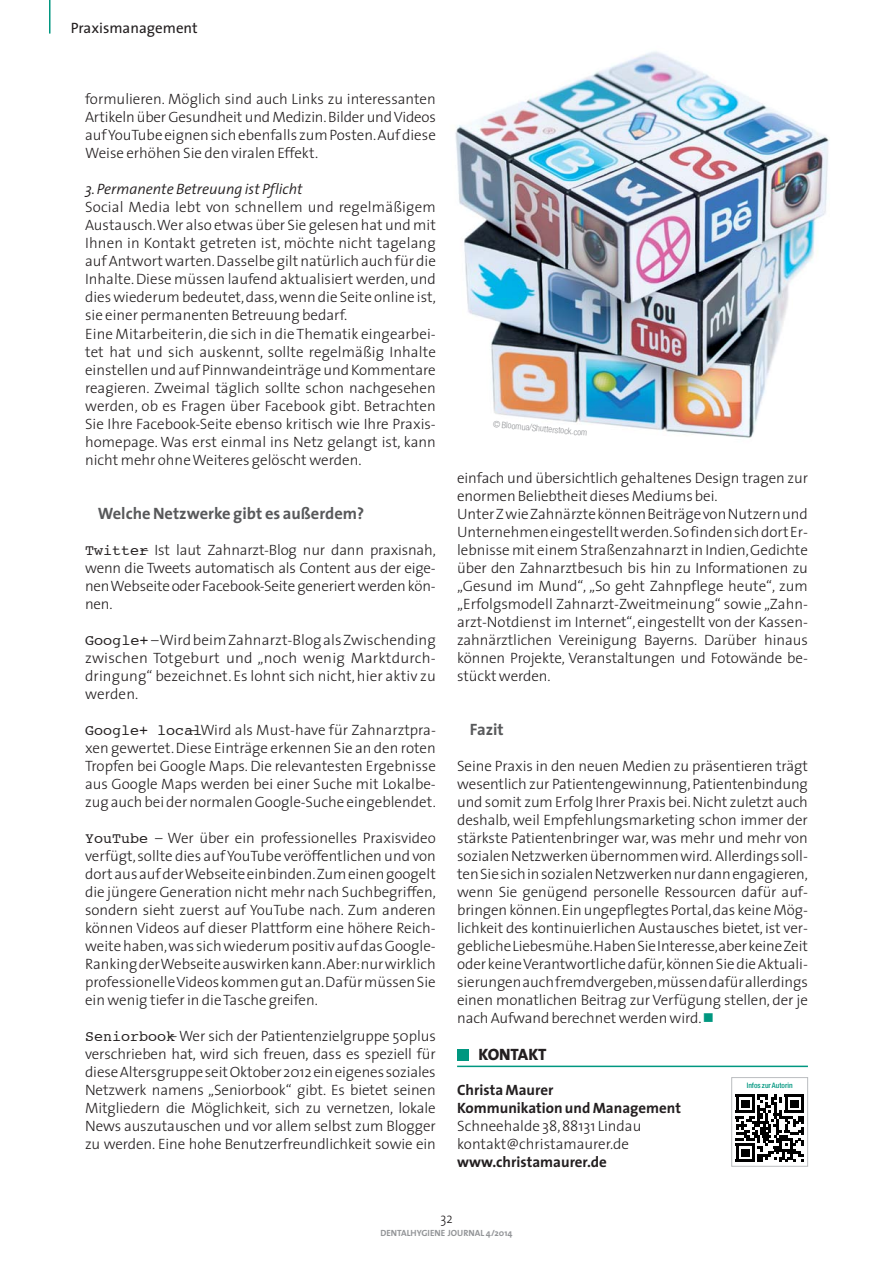
<style>
.page{position:relative;width:893px;height:1263px;background:#fff}
.page>*{position:absolute;margin:0;border:0;box-sizing:border-box;transform-origin:0 0}
.t1{font:700 16.5px "The Sans";color:#58595b}
.t2{font:800 16.5px "The Sans";letter-spacing:-.005em;color:#231f20}
.t3{font:300 15px/18px "The Sans";color:#231f20;text-align:justify}
.t4{font:700 15px/18px "The Sans";color:#231f20}
.t5{font:italic 300 15px "The Sans";color:#231f20}
.t6{font:15px "The Sans";color:#231f20}
.t7{font:300 14.25px "The Sans";color:#231f20;scale:.9 1}
.t8{font:700 9px "The Sans";color:#939598}
.t9{font:300 condensed 9px "Helvetica Neue";color:#939598}
.t10{font:500 condensed 7.5px "Helvetica Neue";color:#009780}
.s1{font-family:"Courier";font-weight:400}
.s2{color:#009780}
</style>
<div class="page">
<hr style="left:49px;top:0;width:2px;height:34px;background:#009780">
<img style="left:455px;top:51px;width:374px;height:387px">
<hr style="left:457px;top:1065px;width:351px;height:2px;background:#009780">
<div style="left:457px;top:1049px;width:11px;height:11px;background:#009780"></div>
<div style="left:731px;top:1077px;width:77px;height:89px;border:1px solid #bbbdc0"></div>
<svg style="left:736px;top:1094px;width:68px;height:68px"></svg>
<p class="t6" style="left:71px;top:23px;width:128px">Praxismanagement</p>
<p class="t3" style="left:85px;top:92px;width:352px">formulieren. Möglich sind auch Links zu interessanten Artikeln über Gesundheit und Medizin. Bilder und Videos auf YouTube eignen sich ebenfalls zum Posten. Auf diese Weise erhöhen Sie den viralen Effekt.</p>
<p class="t5" style="left:85px;top:184px;width:219px">3. Permanente Betreuung ist Pflicht</p>
<p class="t3" style="left:85px;top:200px;width:352px;text-align:left">Social Media lebt von schnellem und regelmäßigem Austausch. Wer also etwas über Sie gelesen hat und mit Ihnen in Kontakt getreten ist, möchte nicht tagelang auf Antwort warten. Dasselbe gilt natürlich auch für die Inhalte. Diese müssen laufend aktualisiert werden, und dies wiederum bedeutet, dass, wenn die Seite online ist, sie einer permanenten Betreuung bedarf.<br>Eine Mitarbeiterin, die sich in die Thematik eingearbei&shy;tet hat und sich auskennt, sollte regelmäßig Inhalte einstellen und auf Pinnwandeinträge und Kommentare reagieren. Zweimal täglich sollte schon nachgesehen werden, ob es Fragen über Facebook gibt. Betrachten Sie Ihre Facebook-Seite ebenso kritisch wie Ihre Praxis&shy;homepage. Was erst einmal ins Netz gelangt ist, kann nicht mehr ohne Weiteres gelöscht werden.</p>
<p class="t1" style="left:98px;top:506px;width:268px">Welche Netzwerke gibt es außerdem?</p>
<p class="t3" style="left:85px;top:542px;width:352px"><span class="s1">Twitter</span>– Ist laut Zahnarzt-Blog nur dann praxisnah, wenn die Tweets automatisch als Content aus der eige&shy;nen Webseite oder Facebook-Seite generiert werden kön&shy;nen.</p>
<p class="t3" style="left:85px;top:632px;width:352px"><span class="s1">Google+</span> – Wird beim Zahnarzt-Blog als Zwischending zwischen Totgeburt und „noch wenig Marktdurch - dringung“ bezeichnet. Es lohnt sich nicht, hier aktiv zu werden.</p>
<p class="t3" style="left:85px;top:722px;width:352px"><span class="s1">Google+ local</span>– Wird als Must-have für Zahnarztpra&shy;xen gewertet. Diese Einträge erkennen Sie an den roten Tropfen bei Google Maps. Die relevantesten Ergebnisse aus Google Maps werden bei einer Suche mit Lokalbe&shy;zug auch bei der normalen Google-Suche eingeblendet.</p>
<p class="t3" style="left:85px;top:830px;width:352px"><span class="s1">YouTube</span> – Wer über ein professionelles Praxisvideo verfügt, sollte dies auf YouTube veröffentlichen und von dort aus auf der Webseite einbinden. Zum einen googelt die jüngere Generation nicht mehr nach Suchbegriffen, sondern sieht zuerst auf YouTube nach. Zum anderen können Videos auf dieser Plattform eine höhere Reich&shy;weite haben, was sich wiederum positiv auf das Google-Ranking der Webseite auswirken kann. Aber: nur wirklich professionelle Videos kommen gut an. Dafür müssen Sie ein wenig tiefer in die Tasche greifen.</p>
<p class="t3" style="left:85px;top:1028px;width:352px"><span class="s1">Seniorbook</span>– Wer sich der Patientenzielgruppe 50plus verschrieben hat, wird sich freuen, dass es speziell für diese Altersgruppe seit Oktober 2012 ein eigenes so ziales Netzwerk namens „Seniorbook“ gibt. Es bietet seinen Mitgliedern die Möglichkeit, sich zu vernetzen, lokale News auszutauschen und vor allem selbst zum Blogger zu werden. Eine hohe Benutzerfreundlichkeit sowie ein</p>
<p class="t9" style="left:493px;top:421px;width:96px;rotate:5deg">© Bloomua/Shutterstock.com</p>
<p class="t3" style="left:457px;top:470px;width:352px;text-align:left">einfach und übersichtlich gehaltenes Design tragen zur enormen Beliebtheit dieses Mediums bei.<br>Unter Z wie Zahnärzte können Beiträge von Nutzern und Unternehmen eingestellt werden. So finden sich dort Er&shy;lebnisse mit einem Straßenzahnarzt in Indien, Gedichte über den Zahnarztbesuch bis hin zu Informationen zu „Gesund im Mund“, „So geht Zahnpflege heute“, zum „Erfolgsmodell Zahnarzt-Zweitmeinung“ sowie „Zahn&shy;arzt-Notdienst im Internet“, eingestellt von der Kassen&shy;zahnärztlichen Vereinigung Bayerns. Darüber hinaus können Projekte, Veranstaltungen und Fotowände be&shy;stückt werden.</p>
<p class="t1" style="left:470px;top:722px;width:35px">Fazit</p>
<p class="t3" style="left:457px;top:758px;width:352px">Seine Praxis in den neuen Medien zu präsentieren trägt wesentlich zur Patientengewinnung, Patientenbindung und somit zum Erfolg Ihrer Praxis bei. Nicht zuletzt auch deshalb, weil Empfehlungsmarketing schon immer der stärkste Patientenbringer war, was mehr und mehr von sozialen Netzwerken übernommen wird. Allerdings soll&shy;ten Sie sich in sozialen Netzwerken nur dann engagieren, wenn Sie genügend personelle Ressourcen dafür auf&shy;bringen können. Ein ungepflegtes Portal, das keine Mög&shy;lichkeit des kontinuierlichen Austausches bietet, ist ver&shy;gebliche Liebesmühe. Haben Sie Interesse, aber keine Zeit oder keine Verantwortliche dafür, können Sie die Aktuali&shy;sierungen auch fremdvergeben, müssen dafür allerdings einen monatlichen Beitrag zur Verfügung stellen, der je nach Aufwand berechnet werden wird. <span class="s2">■</span></p>
<p class="t2" style="left:478px;top:1046px;width:70px">KONTAKT</p>
<p class="t4" style="left:457px;top:1082px;width:225px">Christa Maurer<br>Kommunikation und Management</p>
<p class="t3" style="left:457px;top:1118px;width:186px">Schneehalde 38, 88131 Lindau kontakt@christamaurer.de</p>
<p class="t4" style="left:457px;top:1154px;width:151px">www.christamaurer.de</p>
<p class="t10" style="left:747px;top:1082px;width:47px">Infos zur Autorin</p>
<p class="t7" style="left:440px;top:1212px;width:15px">32</p>
<p class="t8" style="left:380px;top:1229px;width:133px">DENTALHYGIENE JOURNAL 4/2014</p>
</div>
